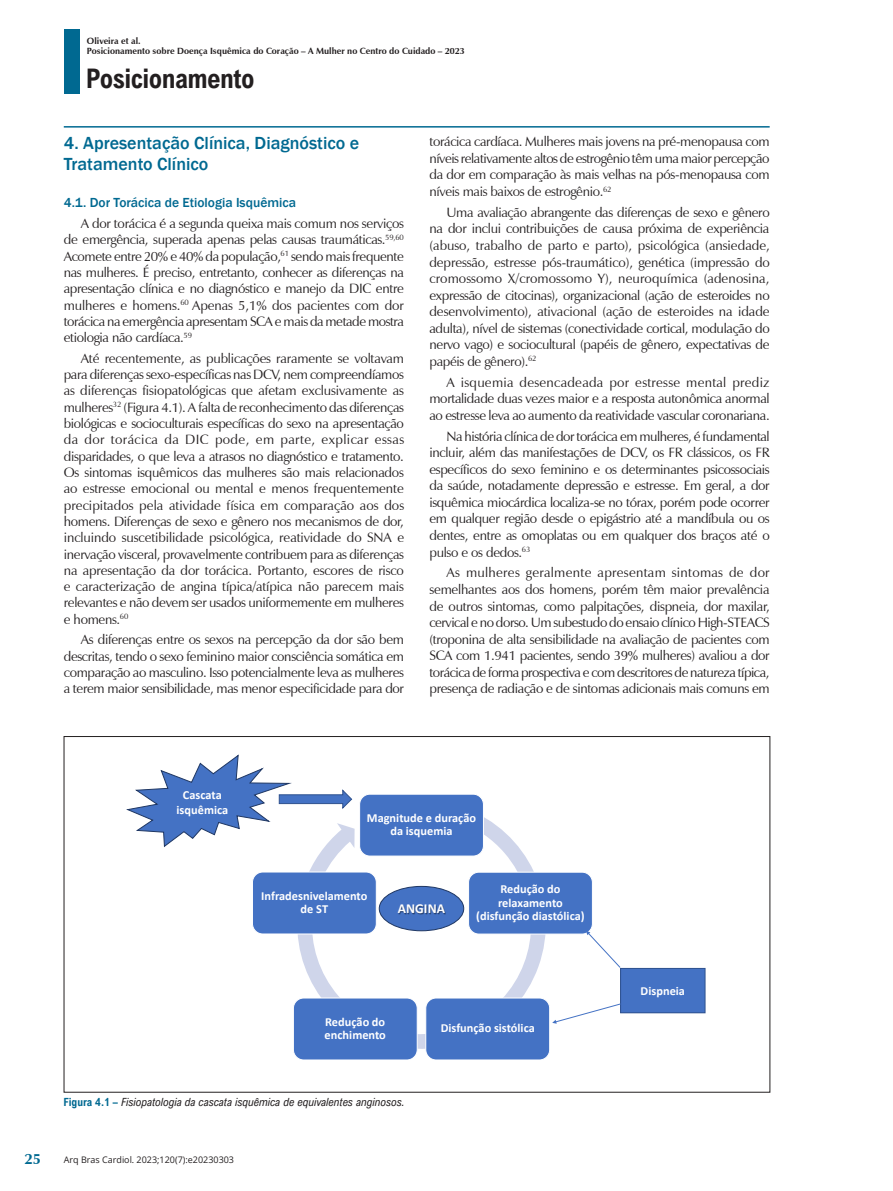
<style>
.page{position:relative;width:893px;height:1191px;background:#fff}
.page>*{position:absolute;margin:0;border:0;box-sizing:border-box;transform-origin:0 0}
.t1{font:700 27px "Arial Nova Cond";letter-spacing:-.02em;color:#231f20}
._02_-_TITULO_-_MATERIA{font:500 18px/21.8px "Franklin Gothic";color:#006991}
.t2{font:700 15px "Zapf Humanist 601 BT";color:#006991}
.t3{font:700 13.65px "Calibri";color:#fff}
._01-TEXTO_BASICO{font:13.5px/16.5px "Zapf Humanist 601 BT";letter-spacing:-.025em;color:#231f20;text-align:justify}
._03_-_SUBTITULO_PRINCIPAL_MATERIA{font:500 13.5px "Franklin Gothic";color:#006991}
.t4{font:700 12.3px/13.5px "Calibri";color:#fff;text-align:center}
._05_LEGENDA_TABELA{font:italic 11.25px "Arial Nova Cond";color:#231f20}
.t5{font:700 9px/10.8px "Zapf Humanist 601 BT";color:#231f20}
.t6{font:9px "Open Sans";color:#231f20}
.s1{font-weight:700;font-style:normal;color:#006991}
</style>
<div class="page">
<hr style="left:64px;top:126px;width:706px;height:2px;background:#006991">
<div style="left:64px;top:29px;width:16px;height:65px;background:#006991"></div>
<svg style="left:298px;top:817px;width:259px;height:232px"></svg>
<div style="left:359px;top:794px;width:125px;height:62px;background:#4472c4;border:1px solid #fff;border-radius:10px"></div>
<div style="left:468px;top:872px;width:125px;height:62px;background:#4472c4;border:1px solid #fff;border-radius:10px"></div>
<div style="left:425px;top:997px;width:125px;height:63px;background:#4472c4;border:1px solid #fff;border-radius:10px"></div>
<div style="left:293px;top:997px;width:125px;height:63px;background:#4472c4;border:1px solid #fff;border-radius:10px"></div>
<div style="left:252px;top:871px;width:125px;height:63px;background:#4472c4;border:1px solid #fff;border-radius:10px"></div>
<div style="left:379px;top:886px;width:85px;height:44px;background:#4472c4;border-radius:50%"></div>
<div style="left:379px;top:886px;width:85px;height:45px;border:1px solid #1f3763;border-radius:50%"></div>
<img style="left:389px;top:905px;width:66px;height:21px">
<svg style="left:126px;top:754px;width:227px;height:93px"></svg>
<div style="left:621px;top:968px;width:84px;height:44px;background:#4472c4"></div>
<div style="left:620px;top:968px;width:85px;height:45px;border:1px solid #2f528f"></div>
<svg style="left:552px;top:1003px;width:69px;height:20px"></svg>
<svg style="left:586px;top:930px;width:35px;height:38px"></svg>
<p class="t5" style="left:87px;top:35px;width:379px">Oliveira et al.<br>Posicionamento sobre Doença Isquêmica do Coração – A Mulher no Centro do Cuidado – 2023</p>
<h1 class="t1" style="left:86px;top:61px;width:170px">Posicionamento</h1>
<p class="_02_-_TITULO_-_MATERIA" style="left:64px;top:132px;width:297px">4. Apresentação Clínica, Diagnóstico e<br>Tratamento Clínico</p>
<p class="_03_-_SUBTITULO_PRINCIPAL_MATERIA" style="left:64px;top:194px;width:234px">4.1. Dor Torácica de Etiologia Isquêmica</p>
<p class="_01-TEXTO_BASICO" style="left:64px;top:215px;width:342px;text-indent:17px">A dor torácica é a segunda queixa mais comum nos serviços de emergência, superada apenas pelas causas traumáticas.<sup>59,60<br></sup>Acomete entre 20% e 40% da população,<sup>61</sup> sendo mais frequente nas mulheres. É preciso, entretanto, conhecer as diferenças na apresentação clínica e no diagnóstico e manejo da DIC entre mulheres e homens.<sup>60</sup> Apenas 5,1% dos pacientes com dor torácica na emergência apresentam SCA e mais da metade mostra etiologia não cardíaca.<sup>59</sup></p>
<p class="_01-TEXTO_BASICO" style="left:64px;top:350px;width:342px;text-indent:17px">Até recentemente, as publicações raramente se voltavam para diferenças sexo-específicas nas DCV, nem compreendíamos as diferenças fisiopatológicas que afetam exclusivamente as mulheres<sup>32</sup> (Figura 4.1). A falta de reconhecimento das diferenças biológicas e socioculturais específicas do sexo na apresentação da dor torácica da DIC pode, em parte, explicar essas disparidades, o que leva a atrasos no diagnóstico e tratamento.<br>Os sintomas isquêmicos das mulheres são mais relacionados ao estresse emocional ou mental e menos frequentemente precipitados pela atividade física em comparação aos dos homens. Diferenças de sexo e gênero nos mecanismos de dor, incluindo suscetibilidade psicológica, reatividade do SNA e inervação visceral, provavelmente contribuem para as diferenças na apresentação da dor torácica. Portanto, escores de risco e caracterização de angina típica/atípica não parecem mais relevantes e não devem ser usados uniformemente em mulheres e homens.<sup>60</sup></p>
<p class="_01-TEXTO_BASICO" style="left:64px;top:631px;width:342px;text-indent:17px">As diferenças entre os sexos na percepção da dor são bem descritas, tendo o sexo feminino maior consciência somática em comparação ao masculino. Isso potencialmente leva as mulheres a terem maior sensibilidade, mas menor especificidade para dor</p>
<p class="_01-TEXTO_BASICO" style="left:429px;top:133px;width:342px">torácica cardíaca. Mulheres mais jovens na pré-menopausa com níveis relativamente altos de estrogênio têm uma maior percepção da dor em comparação às mais velhas na pós-menopausa com níveis mais baixos de estrogênio.<sup>62</sup></p>
<p class="_01-TEXTO_BASICO" style="left:429px;top:204px;width:342px;text-indent:17px">Uma avaliação abrangente das diferenças de sexo e gênero na dor inclui contribuições de causa próxima de experiência (abuso, trabalho de parto e parto), psicológica (ansiedade, depressão, estresse pós-traumático), genética (impressão do cromossomo X/cromossomo Y), neuroquímica (adenosina, expressão de citocinas), organizacional (ação de esteroides no desenvolvimento), ativacional (ação de esteroides na idade adulta), nível de sistemas (conectividade cortical, modulação do nervo vago) e sociocultural (papéis de gênero, expectativas de papéis de gênero).<sup>62</sup></p>
<p class="_01-TEXTO_BASICO" style="left:429px;top:374px;width:342px;text-indent:17px">A isquemia desencadeada por estresse mental prediz mortalidade duas vezes maior e a resposta autonômica anormal ao estresse leva ao aumento da reatividade vascular coronariana.</p>
<p class="_01-TEXTO_BASICO" style="left:429px;top:428px;width:342px;text-indent:17px">Na história clínica de dor torácica em mulheres, é fundamental incluir, além das manifestações de DCV, os FR clássicos, os FR específicos do sexo feminino e os determinantes psicossociais da saúde, notadamente depressão e estresse. Em geral, a dor isquêmica miocárdica localiza-se no tórax, porém pode ocorrer em qualquer região desde o epigástrio até a mandíbula ou os dentes, entre as omoplatas ou em qualquer dos braços até o pulso e os dedos.<sup>63</sup></p>
<p class="_01-TEXTO_BASICO" style="left:429px;top:564px;width:342px;text-indent:17px">As mulheres geralmente apresentam sintomas de dor semelhantes aos dos homens, porém têm maior prevalência de outros sintomas, como palpitações, dispneia, dor maxilar, cervical e no dorso. Um subestudo do ensaio clínico High-STEACS (troponina de alta sensibilidade na avaliação de pacientes com SCA com 1.941 pacientes, sendo 39% mulheres) avaliou a dor torácica de forma prospectiva e com descritores de natureza típica, presença de radiação e de sintomas adicionais mais comuns em</p>
<p class="t4" style="left:177px;top:787px;width:53px;line-height:15px">Cascata isquêmica</p>
<p class="t4" style="left:367px;top:811px;width:111px">Magnitude e duração da isquemia</p>
<p class="t4" style="left:261px;top:888px;width:108px">Infradesnivelamento de ST</p>
<p class="t3" style="left:398px;top:899px;width:49px">ANGINA</p>
<p class="t4" style="left:476px;top:882px;width:110px">Redução do relaxamento (disfunção diastólica)</p>
<p class="t2" style="left:25px;top:1149px;width:18px">25</p>
<p class="t4" style="left:325px;top:1014px;width:63px;text-align:left">Redução do enchimento</p>
<p class="_05_LEGENDA_TABELA" style="left:63px;top:1095px;width:343px"><span class="s1">Figura 4.1 –</span> Fisiopatologia da cascata isquêmica de equivalentes anginosos.</p>
<p class="t6" style="left:64px;top:1153px;width:172px">Arq Bras Cardiol. 2023;120(7):e20230303</p>
<p class="t4" style="left:441px;top:1021px;width:96px">Disfunção sistólica</p>
<p class="t4" style="left:641px;top:984px;width:46px">Dispneia</p>
</div>
